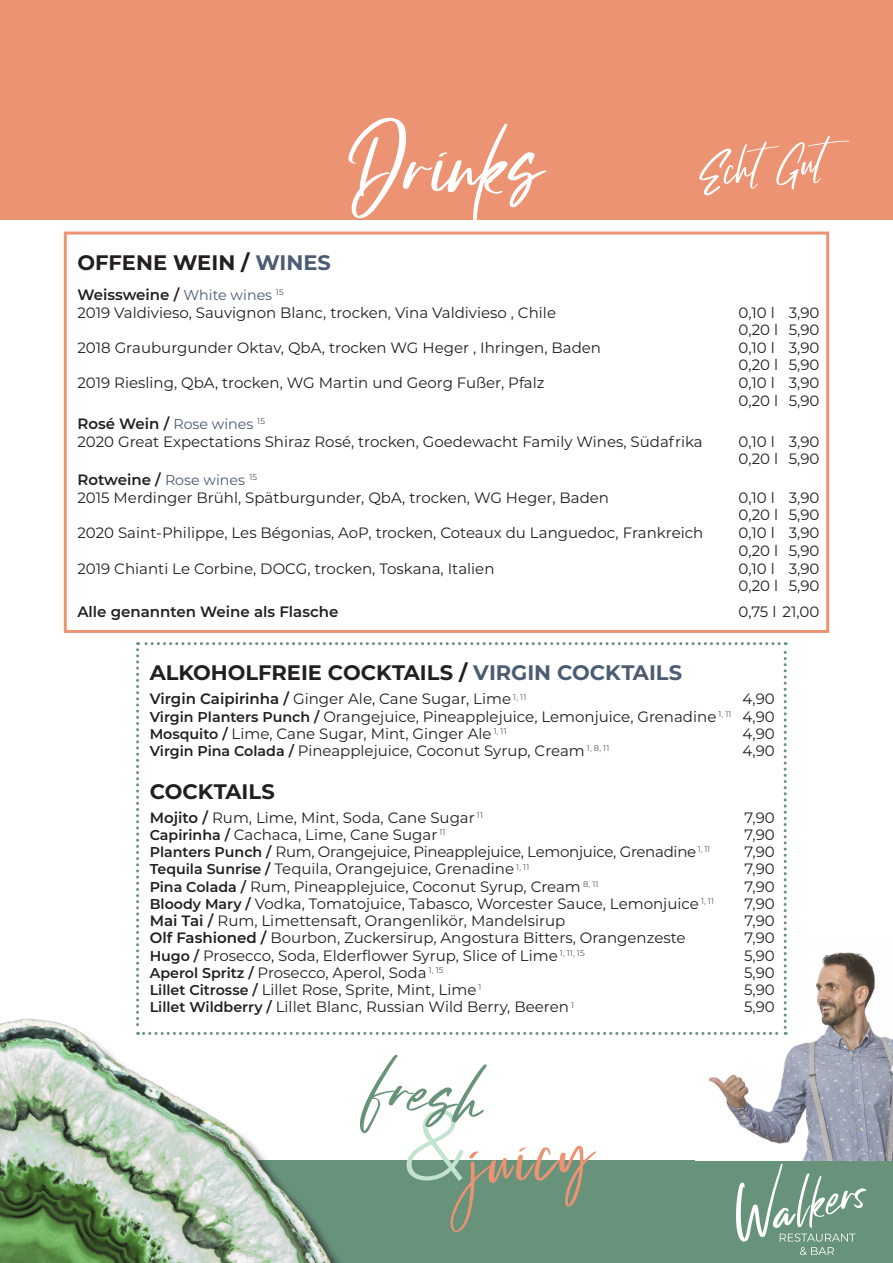
<style>
.page{position:relative;width:893px;height:1263px;background:#fff}
.page>*{position:absolute;margin:0;border:0;box-sizing:border-box;transform-origin:0 0}
.Gericht_Beschreibung{font:italic 300 99px "Montserrat";color:#c2e3cf}
.Headline_Speisen_Hea{font:64.5px "Hollanda";color:#fff}
.Default{font:53.25px "Hollanda";color:#eb9372}
.Default-2{font:50.25px "Hollanda";color:#68937b}
.Absatzformat_1{font:700 21px "Montserrat";color:#231f20}
.Gericht{font:15px "Montserrat";color:#231f20}
.Gericht-2{font:600 15px "Montserrat";color:#231f20}
.Gericht_erste_Zeile{font:15px "Montserrat";color:#231f20}
.Gericht-3{font:15px "Montserrat";letter-spacing:-.02em;color:#231f20}
.s1{color:#4c5c73}
.s2{font-weight:400;font-size:14.25px;color:#4c5c73}
.s3{font-weight:600}
.s4{font-weight:600;font-size:14.25px}
</style>
<div class="page">
<div style="left:0;top:1160px;width:893px;height:103px;background:#68937b"></div>
<svg style="left:736px;top:1164px;width:130px;height:91px"></svg>
<div style="left:0;top:104px;width:893px;height:115px;background:#eb9372"></div>
<img style="left:0;top:1018px;width:340px;height:245px">
<div style="left:0;top:0;width:893px;height:115px;background:#eb9372"></div>
<svg style="left:699px;top:136px;width:150px;height:59px"></svg>
<div style="left:64px;top:231px;width:765px;height:402px;border:3px solid #eb9372"></div>
<img style="left:708px;top:952px;width:185px;height:208px">
<svg style="left:136px;top:642px;width:651px;height:393px"></svg>
<p class="Headline_Speisen_Hea" style="left:349px;top:156px;width:196px">Drinks</p>
<p class="Absatzformat_1" style="left:77px;top:247px;width:255px">OFFENE WEIN / <span class="s1">WINES</span></p>
<p class="Gericht-2" style="left:77px;top:284px;width:208px">Weissweine / <span class="s2">White wines</span> <sup>15</sup></p>
<p class="Gericht" style="left:77px;top:302px;width:480px">2019 Valdivieso, Sauvignon Blanc, trocken, Vina Valdivieso , Chile</p>
<p class="Gericht" style="left:739px;top:302px;width:82px">0,10 l 3,90</p>
<p class="Gericht" style="left:739px;top:319px;width:82px">0,20 l 5,90</p>
<p class="Gericht" style="left:77px;top:337px;width:525px">2018 Grauburgunder Oktav, QbA, trocken WG Heger , Ihringen, Baden</p>
<p class="Gericht" style="left:739px;top:337px;width:82px">0,10 l 3,90</p>
<p class="Gericht" style="left:739px;top:355px;width:82px">0,20 l 5,90</p>
<p class="Gericht" style="left:77px;top:373px;width:469px">2019 Riesling, QbA, trocken, WG Martin und Georg Fußer, Pfalz</p>
<p class="Gericht" style="left:739px;top:373px;width:82px">0,10 l 3,90</p>
<p class="Gericht" style="left:739px;top:390px;width:82px">0,20 l 5,90</p>
<p class="Gericht-2" style="left:77px;top:413px;width:189px">Rosé Wein / <span class="s2">Rose wines</span> <sup>15</sup></p>
<p class="Gericht" style="left:77px;top:431px;width:627px">2020 Great Expectations Shiraz Rosé, trocken, Goedewacht Family Wines, Südafrika</p>
<p class="Gericht" style="left:739px;top:431px;width:82px">0,10 l 3,90</p>
<p class="Gericht" style="left:739px;top:448px;width:82px">0,20 l 5,90</p>
<p class="Gericht-2" style="left:77px;top:469px;width:181px">Rotweine / <span class="s2">Rose wines</span> <sup>15</sup></p>
<p class="Gericht" style="left:77px;top:487px;width:533px">2015 Merdinger Brühl, Spätburgunder, QbA, trocken, WG Heger, Baden</p>
<p class="Gericht" style="left:739px;top:487px;width:82px">0,10 l 3,90</p>
<p class="Gericht" style="left:739px;top:505px;width:82px">0,20 l 5,90</p>
<p class="Gericht" style="left:77px;top:523px;width:627px">2020 Saint-Philippe, Les Bégonias, AoP, trocken, Coteaux du Languedoc, Frankreich</p>
<p class="Gericht" style="left:739px;top:523px;width:82px">0,10 l 3,90</p>
<p class="Gericht" style="left:739px;top:540px;width:82px">0,20 l 5,90</p>
<p class="Gericht" style="left:77px;top:558px;width:419px">2019 Chianti Le Corbine, DOCG, trocken, Toskana, Italien</p>
<p class="Gericht" style="left:739px;top:558px;width:82px">0,10 l 3,90</p>
<p class="Gericht" style="left:739px;top:575px;width:82px">0,20 l 5,90</p>
<p class="Gericht-2" style="left:77px;top:601px;width:263px">Alle genannten Weine als Flasche</p>
<p class="Gericht" style="left:739px;top:601px;width:82px">0,75 l 21,00</p>
<p class="Absatzformat_1" style="left:150px;top:658px;width:534px">ALKOHOLFREIE COCKTAILS / <span class="s1">VIRGIN COCKTAILS</span></p>
<p class="Gericht_erste_Zeile" style="left:150px;top:689px;width:378px"><span class="s3">Virgin Caipirinha /</span> Ginger Ale, Cane Sugar, Lime <sup>1,</sup> <sup>11</sup></p>
<p class="Gericht_erste_Zeile" style="left:742px;top:689px;width:34px">4,90</p>
<p class="Gericht" style="left:150px;top:706px;width:627px"><span class="s4">Virgin Planters Punch /</span> Orangejuice, Pineapplejuice, Lemonjuice, Grenadine <sup>1,</sup> <sup>11</sup> 4,90</p>
<p class="Gericht" style="left:150px;top:723px;width:358px"><span class="s4">Mosquito /</span> Lime, Cane Sugar, Mint, Ginger Ale <sup>1,</sup> <sup>11</sup></p>
<p class="Gericht" style="left:742px;top:723px;width:34px">4,90</p>
<p class="Gericht" style="left:150px;top:740px;width:461px"><span class="s4">Virgin Pina Colada /</span> Pineapplejuice, Coconut Syrup, Cream <sup>1,</sup> <sup>8,</sup> <sup>11</sup></p>
<p class="Gericht" style="left:742px;top:740px;width:34px">4,90</p>
<p class="Absatzformat_1" style="left:150px;top:776px;width:127px">COCKTAILS</p>
<p class="Gericht_erste_Zeile" style="left:150px;top:807px;width:335px"><span class="s3">Mojito /</span> Rum, Lime, Mint, Soda, Cane Sugar <sup>11</sup></p>
<p class="Gericht_erste_Zeile" style="left:744px;top:807px;width:32px">7,90</p>
<p class="Gericht" style="left:150px;top:824px;width:297px"><span class="s4">Capirinha /</span> Cachaca, Lime, Cane Sugar <sup>11</sup></p>
<p class="Gericht" style="left:744px;top:824px;width:32px">7,90</p>
<p class="Gericht-3" style="left:150px;top:841px;width:562px"><span class="s4">Planters Punch /</span> Rum, Orangejuice, Pineapplejuice, Lemonjuice, Grenadine <sup>1,</sup> <sup>11</sup></p>
<p class="Gericht" style="left:744px;top:841px;width:32px">7,90</p>
<p class="Gericht" style="left:150px;top:859px;width:381px"><span class="s4">Tequila Sunrise /</span> Tequila, Orangejuice, Grenadine <sup>1,</sup> <sup>11</sup></p>
<p class="Gericht" style="left:744px;top:859px;width:32px">7,90</p>
<p class="Gericht" style="left:150px;top:876px;width:450px"><span class="s4">Pina Colada /</span> Rum, Pineapplejuice, Coconut Syrup, Cream <sup>8,</sup> <sup>11</sup></p>
<p class="Gericht" style="left:744px;top:876px;width:32px">7,90</p>
<p class="Gericht" style="left:150px;top:893px;width:566px"><span class="s4">Bloody Mary /</span> Vodka, Tomatojuice, Tabasco, Worcester Sauce, Lemonjuice <sup>1,</sup> <sup>11</sup></p>
<p class="Gericht" style="left:744px;top:893px;width:32px">7,90</p>
<p class="Gericht" style="left:150px;top:910px;width:417px"><span class="s3">Mai Tai /</span> Rum, Limettensaft, Orangenlikör, Mandelsirup</p>
<p class="Gericht" style="left:744px;top:910px;width:32px">7,90</p>
<p class="Gericht" style="left:150px;top:928px;width:537px"><span class="s3">Olf Fashioned /</span> Bourbon, Zuckersirup, Angostura Bitters, Orangenzeste</p>
<p class="Gericht" style="left:744px;top:928px;width:32px">7,90</p>
<p class="Gericht" style="left:150px;top:945px;width:436px"><span class="s4">Hugo /</span> Prosecco, Soda, Elderflower Syrup, Slice of Lime <sup>1,</sup> <sup>11,</sup> <sup>15</sup></p>
<p class="Gericht" style="left:744px;top:945px;width:32px">5,90</p>
<p class="Gericht" style="left:150px;top:962px;width:295px"><span class="s4">Aperol Spritz /</span> Prosecco, Aperol, Soda <sup>1,</sup> <sup>15</sup></p>
<p class="Gericht" style="left:744px;top:962px;width:32px">5,90</p>
<p class="Gericht" style="left:150px;top:979px;width:333px"><span class="s4">Lillet Citrosse /</span> Lillet Rose, Sprite, Mint, Lime <sup>1</sup></p>
<p class="Gericht" style="left:744px;top:979px;width:32px">5,90</p>
<p class="Gericht" style="left:150px;top:997px;width:426px"><span class="s4">Lillet Wildberry /</span> Lillet Blanc, Russian Wild Berry, Beeren <sup>1</sup></p>
<p class="Gericht" style="left:744px;top:997px;width:32px">5,90</p>
<p class="Default-2" style="left:375px;top:1076px;width:113px;rotate:11deg">fresh</p>
<p class="Default" style="left:469px;top:1158px;width:126px;rotate:-8deg">juicy</p>
<p class="Gericht_Beschreibung" style="left:404px;top:1078px;width:66px">&amp;</p>
</div>
